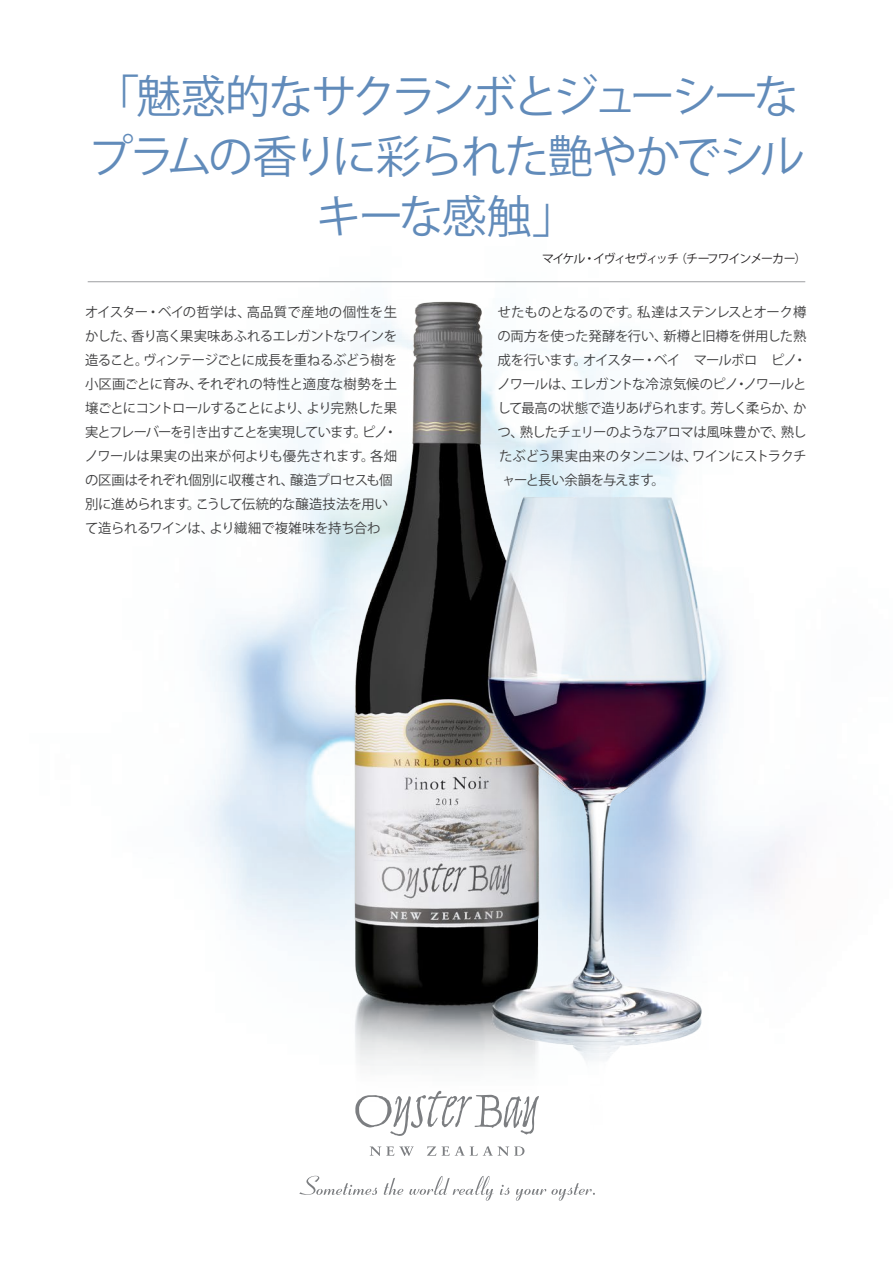
<style>
.page{position:relative;width:893px;height:1263px;background:#fff}
.page>*{position:absolute;margin:0;border:0;box-sizing:border-box;transform-origin:0 0}
.t1{font:45px/60px "Koz Go Pr 6 N";letter-spacing:-.065em;color:#618bba;text-align:center}
.t2{font:13.5px/24px "Koz Go Pro";letter-spacing:-.035em;color:#3e3e3f}
.t3{font:13.5px "Koz Go Pro";letter-spacing:-.06em;color:#3e3e3f}
.t4{font:13.5px "Koz Go Pro";letter-spacing:-.055em;color:#3e3e3f}
.t5{font:13.5px "Koz Go Pro";letter-spacing:-.015em;color:#3e3e3f}
.t6{font:13.5px "Koz Go Pro";letter-spacing:-.075em;color:#3e3e3f}
.t7{font:12px "Koz Go Pr 6 N";letter-spacing:-.1em;color:#231f20}
</style>
<div class="page">
<img style="left:315px;top:277px;width:406px;height:899px">
<hr style="left:88px;top:281px;width:717px;height:1px;background:#9d9fa2">
<svg style="left:355px;top:1091px;width:184px;height:45px"></svg>
<svg style="left:370px;top:1146px;width:44px;height:10px"></svg>
<svg style="left:427px;top:1146px;width:9px;height:10px"></svg>
<svg style="left:442px;top:1146px;width:82px;height:10px"></svg>
<svg style="left:299px;top:1176px;width:296px;height:25px"></svg>
<h1 class="t1" style="left:88px;top:68px;width:718px">「魅惑的なサクランボとジューシーなプラムの香りに彩られた艶やかでシルキーな感触」</h1>
<p class="t7" style="left:542px;top:251px;width:266px">マイケル・イヴィセヴィッチ（チーフワインメーカー）</p>
<p class="t2" style="left:85px;top:300px;width:314px">オイスター・ベイの哲学は、高品質で産地の個性を生かした、香り高く果実味あふれるエレガントなワインを造ること。ヴィンテージごとに成長を重ねるぶどう樹を小区画ごとに育み、それぞれの特性と適度な樹勢を土壌ごとにコントロールすることにより、より完熟した果実とフレーバーを引き出すことを実現しています。ピノ・ノワールは果実の出来が何よりも優先されます。各畑の区画はそれぞれ個別に収穫され、醸造プロセスも個別に進められます。こうして伝統的な醸造技法を用いて造られるワインは、より繊細で複雑味を持ち合わ</p>
<p class="t2" style="left:498px;top:300px;width:310px">せたものとなるのです。私達はステンレスとオーク樽</p>
<p class="t5" style="left:498px;top:327px;width:311px">の両方を使った発酵を行い、新樽と旧樽を併用した熟</p>
<p class="t4" style="left:498px;top:351px;width:311px">成を行います。オイスター・ベイ　マールボロ　ピノ・</p>
<p class="t3" style="left:498px;top:375px;width:310px">ノワールは、エレガントな冷涼気候のピノ・ノワールと</p>
<p class="t2" style="left:498px;top:396px;width:311px">して最高の状態で造りあげられます。芳しく柔らか、か</p>
<p class="t3" style="left:498px;top:423px;width:311px">つ、熟したチェリーのようなアロマは風味豊かで、熟し</p>
<p class="t2" style="left:499px;top:444px;width:309px">たぶどう果実由来のタンニンは、ワインにストラクチ</p>
<p class="t6" style="left:502px;top:471px;width:164px">ャーと長い余韻を与えます。</p>
</div>
